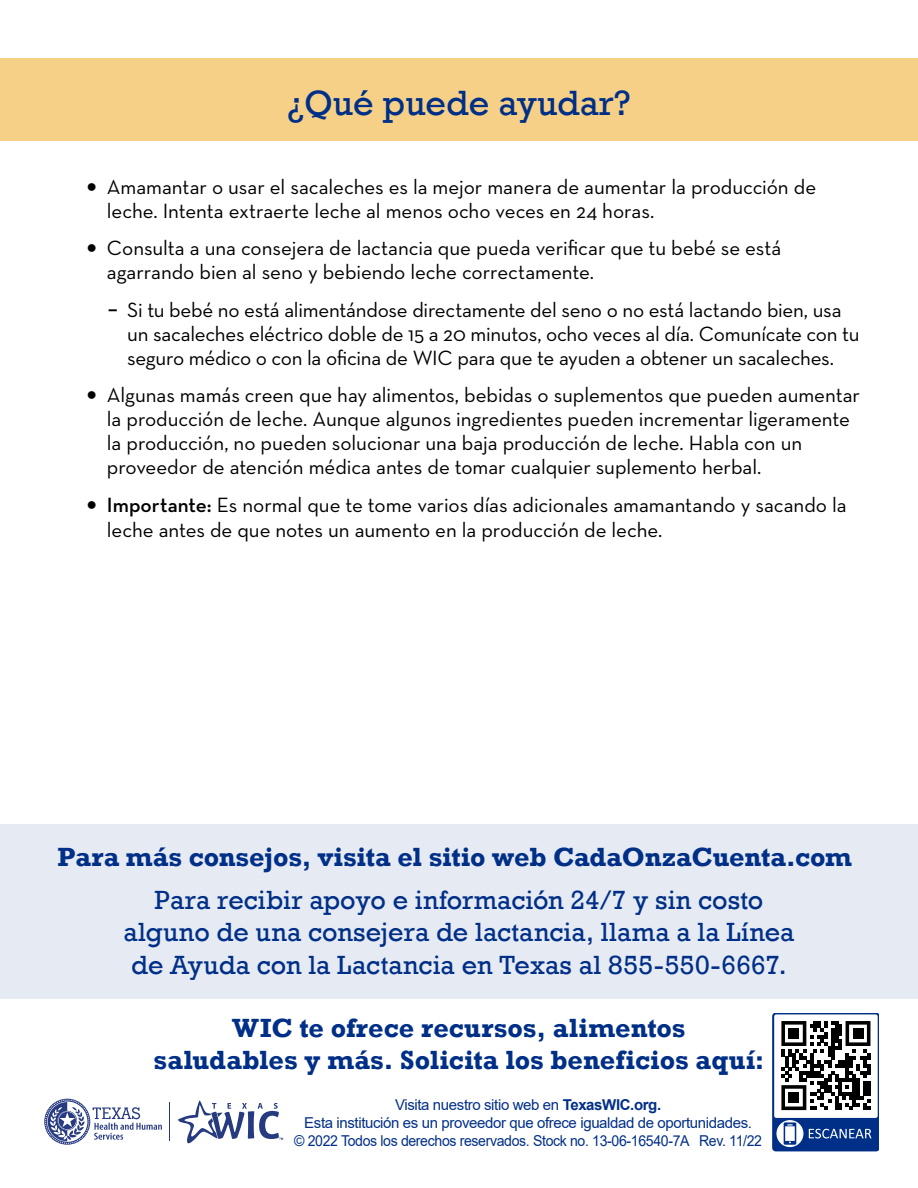
<style>
.page{position:relative;width:918px;height:1188px;background:#fff}
.page>*{position:absolute;margin:0;border:0;box-sizing:border-box;transform-origin:0 0}
.t1{font:36px "Rockwell";color:#002f87}
.Info_Header{font:27px/32.4px "Rockwell";color:#002f87;text-align:center}
.Paragraph_headers{font:700 27px/32.4px "Rockwell";color:#002f87;text-align:center}
.t2{font:21px/24px "Neutraface Text";letter-spacing:-.005em;color:#000}
.t3{font:15px "Arial";letter-spacing:-.025em;color:#002f87}
.t4{font:15px "Arial";letter-spacing:-.025em;color:#002f87;scale:.94 1}
.s1{font-weight:700;font-size:36px}
.s2{font-weight:600}
.s3{font-weight:700}
</style>
<div class="page">
<div style="left:0;top:58px;width:918px;height:82px;background:#f5d086"></div>
<div style="left:0;top:824px;width:918px;height:175px;background:#e6eaf3"></div>
<svg style="left:772px;top:1014px;width:106px;height:137px"></svg>
<svg style="left:44px;top:1099px;width:118px;height:46px"></svg>
<hr style="left:169px;top:1102px;width:1px;height:39px;background:#263a80">
<svg style="left:178px;top:1100px;width:105px;height:43px"></svg>
<p class="t1" style="left:287px;top:82px;width:345px">¿Qué puede ayudar?</p>
<p class="t2" style="left:107px;top:174px;width:711px;text-indent:-20px"><span class="s1">•</span> Amamantar o usar el sacaleches es la mejor manera de aumentar la producción de leche. Intenta extraerte leche al menos ocho veces en 24 horas.</p>
<p class="t2" style="left:107px;top:236px;width:676px;text-indent:-20px"><span class="s1">•</span> Consulta a una consejera de lactancia que pueda verificar que tu bebé se está agarrando bien al seno y bebiendo leche correctamente.</p>
<p class="t2" style="left:127px;top:297px;width:734px">Si tu bebé no está alimentándose directamente del seno o no está lactando bien, usa un sacaleches eléctrico doble de 15 a 20 minutos, ocho veces al día. Comunícate con tu seguro médico o con la oficina de WIC para que te ayuden a obtener un sacaleches.</p>
<p class="t2" style="left:107px;top:383px;width:755px;text-indent:-20px"><span class="s1">•</span> Algunas mamás creen que hay alimentos, bebidas o suplementos que pueden aumentar la producción de leche. Aunque algunos ingredientes pueden incrementar ligeramente la producción, no pueden solucionar una baja producción de leche. Habla con un proveedor de atención médica antes de tomar cualquier suplemento herbal.</p>
<p class="t2" style="left:107px;top:491px;width:741px;line-height:25.2px;text-indent:-20px"><span class="s1">•</span> <span class="s2">Importante:</span> Es normal que te tome varios días adicionales amamantando y sacando la leche antes de que notes un aumento en la producción de leche.</p>
<p class="Paragraph_headers" style="left:57px;top:841px;width:796px">Para más consejos, visita el sitio web CadaOnzaCuenta.com</p>
<p class="Info_Header" style="left:123px;top:884px;width:673px">Para recibir apoyo e información 24/7 y sin costo alguno de una consejera de lactancia, llama a la Línea de Ayuda con la Lactancia en Texas al 855-550-6667.</p>
<p class="Paragraph_headers" style="left:154px;top:1012px;width:612px">WIC te ofrece recursos, alimentos<br>saludables y más. Solicita los beneficios aquí:</p>
<p class="t3" style="left:395px;top:1094px;width:268px">Visita nuestro sitio web en <span class="s3">TexasWIC.org.</span></p>
<p class="t3" style="left:304px;top:1112px;width:449px">Esta institución es un proveedor que ofrece igualdad de oportunidades.</p>
<p class="t4" style="left:294px;top:1130px;width:499px">© 2022 Todos los derechos reservados. Stock no. 13-06-16540-7A Rev. 11/22</p>
</div>
